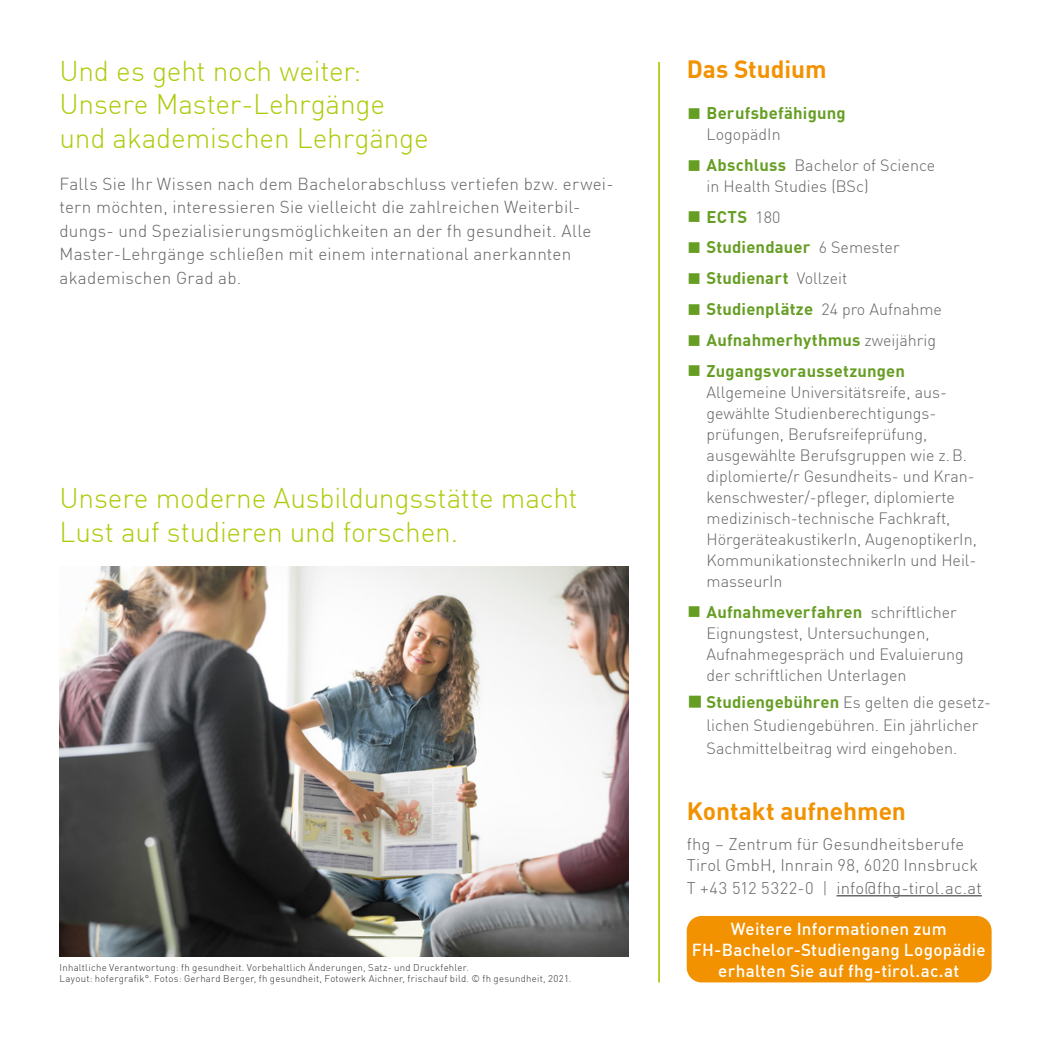
<style>
.page{position:relative;width:1042px;height:1042px;background:#fff}
.page>*{position:absolute;margin:0;border:0;box-sizing:border-box;transform-origin:0 0}
.t1{font:300 28px/33.2px "DINOT";letter-spacing:-.005em;color:#afca0b}
.t2{font:700 24.5px "DINOT";color:#f39200}
.t3{font:300 17.15px/23.6px "DINOT";letter-spacing:.015em;color:#646363}
.t4{font:500 17.15px/21px "DINOT";letter-spacing:.015em;color:#fff;text-align:center}
.t5{font:700 16.62px "DINOT";letter-spacing:.01em;color:#669e24}
.t6{font:300 16.62px/21px "DINOT";letter-spacing:.01em;color:#646363}
.t7{font:300 16.1px/21px "DINOT";color:#646363}
.Impressum{font:300 9.62px/11px "DINOT";letter-spacing:.03em;color:#2e2d2c}
.s1{font-weight:700;font-size:16.62px;color:#669e24}
.s2{font-weight:300;font-size:16.1px;color:#646363}
.s3{font-family:"Button Bonus Square Negative";font-weight:400;font-size:16.62px;color:#669e24}
</style>
<div class="page">
<hr style="left:658px;top:62px;width:2px;height:920px;background:#afca0b">
<img style="left:60px;top:566px;width:568px;height:390px">
<hr style="left:836px;top:895px;width:146px;height:1px;background:#1d1d1b">
<div style="left:687px;top:916px;width:304px;height:66px;background:#f39200;border-radius:15px"></div>
<p class="t1" style="left:60px;top:52px;width:371px">Und es geht noch weiter:<br>Unsere Master-Lehrgänge und akademischen Lehrgänge</p>
<p class="t3" style="left:60px;top:170px;width:556px">Falls Sie Ihr Wissen nach dem Bachelorabschluss vertiefen bzw. erwei&shy;tern möchten, interessieren Sie vielleicht die zahlreichen Weiterbil&shy;dungs- und Spezialisierungsmöglichkeiten an der fh gesundheit. Alle Master-Lehrgänge schließen mit einem international anerkannten akademischen Grad ab.</p>
<p class="t1" style="left:60px;top:479px;width:520px">Unsere moderne Ausbildungsstätte macht<br>Lust auf studieren und forschen.</p>
<p class="Impressum" style="left:60px;top:961px;width:513px">Inhaltliche Verantwortung: fh gesundheit. Vorbehaltlich Änderungen, Satz- und Druckfehler.<br>Layout: hofergrafik°. Fotos: Gerhard Berger, fh gesundheit, Fotowerk Aichner, frischauf bild. © fh gesundheit, 2021.</p>
<p class="t2" style="left:687px;top:50px;width:141px">Das Studium</p>
<p class="t5" style="left:687px;top:100px;width:160px"><sub>#</sub> Berufsbefähigung</p>
<p class="t7" style="left:706px;top:122px;width:76px">LogopädIn</p>
<p class="t7" style="left:706px;top:153px;width:230px;text-indent:-20px"><sub>#</sub> <span class="s1">Abschluss</span> Bachelor of Science in Health Studies (BSc)</p>
<p class="t5" style="left:687px;top:204px;width:95px"><sub>#</sub> ECTS <span class="s2">180</span></p>
<p class="t5" style="left:687px;top:234px;width:214px"><sub>#</sub> Studiendauer <span class="s2">6 Semester</span></p>
<p class="t5" style="left:687px;top:265px;width:162px"><sub>#</sub> Studienart <span class="s2">Vollzeit</span></p>
<p class="t5" style="left:687px;top:296px;width:257px"><sub>#</sub> Studienplätze <span class="s2">24 pro Aufnahme</span></p>
<p class="t5" style="left:687px;top:327px;width:251px"><sub>#</sub> Aufnahmerhythmus <span class="s2">zweijährig</span></p>
<p class="t5" style="left:687px;top:358px;width:220px"><sub>#</sub> Zugangsvoraussetzungen</p>
<p class="t7" style="left:706px;top:380px;width:272px">Allgemeine Universitätsreife, aus&shy;gewählte Studienberechtigungs&shy;prüfungen, Berufsreifeprüfung, ausgewählte Berufsgruppen wie z.B. diplomierte/r Gesundheits- und Kran&shy;kenschwester/-pfleger, diplomierte medizinisch-technische Fachkraft, HörgeräteakustikerIn, AugenoptikerIn, KommunikationstechnikerIn und Heil&shy;masseurIn</p>
<p class="t5" style="left:687px;top:598px;width:272px"><sub>#</sub> Aufnahmeverfahren <span class="s2">schriftlicher</span></p>
<p class="t7" style="left:706px;top:621px;width:259px">Eignungstest, Untersuchungen,<br>Aufnahmegespräch und Evaluierung der schriftlichen Unterlagen</p>
<p class="t7" style="left:706px;top:690px;width:286px;line-height:22.8px;text-indent:-20px"><span class="s3">#</span> <span class="s1">Studiengebühren</span> Es gelten die gesetz&shy;lichen Studiengebühren. Ein jährlicher<br>Sachmittelbeitrag wird eingehoben.</p>
<p class="t2" style="left:687px;top:792px;width:221px">Kontakt aufnehmen</p>
<p class="t6" style="left:687px;top:832px;width:293px">fhg – Zentrum für Gesundheitsberufe<br>Tirol GmbH, Innrain 98, 6020 Innsbruck</p>
<p class="t6" style="left:687px;top:876px;width:297px">T +43 512 5322-0 | info@fhg-tirol.ac.at</p>
<p class="t4" style="left:692px;top:916px;width:296px">Weitere Informationen zum<br>FH-Bachelor-Studiengang Logopädie erhalten Sie auf fhg-tirol.ac.at</p>
</div>
